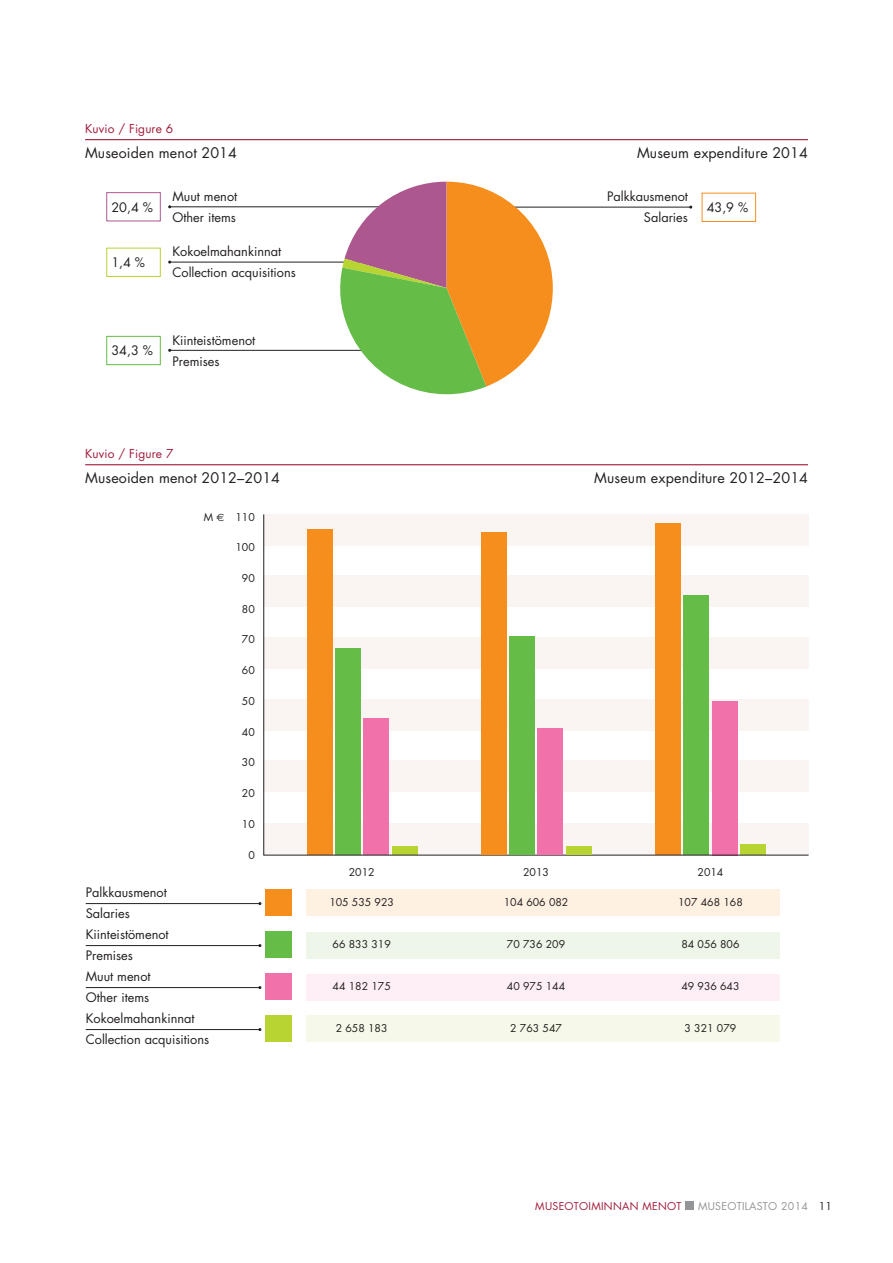
<style>
.page{position:relative;width:893px;height:1263px;background:#fff}
.page>*{position:absolute;margin:0;border:0;box-sizing:border-box;transform-origin:0 0}
.t1{font:14.25px "Futura";letter-spacing:.01em;color:#231f20}
.t2{font:12.75px/21px "Futura";color:#231f20}
.t3{font:12px "Futura";letter-spacing:.01em;color:#a21c3b}
.t4{font:10.5px "Futura";color:#231f20}
.t5{font:10.5px "Futura";letter-spacing:.03em;color:#a21c3b}
.t6{font:10.5px "Futura";letter-spacing:.03em;color:#939598}
.s1{font-family:"Euro Sans"}
.s2{color:#231f20}
</style>
<div class="page">
<div style="left:685px;top:1201px;width:9px;height:9px;background:#939598"></div>
<hr style="left:85px;top:139px;width:723px;height:1px;background:#a21c3b">
<hr style="left:454px;top:207px;width:237px;height:1px;background:#231f20">
<div style="left:702px;top:193px;width:54px;height:29px;border:1px solid #f68e1e"></div>
<hr style="left:170px;top:262px;width:200px;height:1px;background:#231f20">
<div style="left:106px;top:248px;width:55px;height:29px;border:1px solid #b8d432"></div>
<hr style="left:170px;top:350px;width:240px;height:1px;background:#231f20">
<div style="left:106px;top:336px;width:55px;height:29px;border:1px solid #65bc46"></div>
<hr style="left:170px;top:206px;width:253px;height:1px;background:#231f20">
<div style="left:106px;top:192px;width:55px;height:29px;border:1px solid #ac588f"></div>
<div style="left:307px;top:1015px;width:473px;height:26px;background:#f6f9e9"></div>
<div style="left:307px;top:932px;width:473px;height:27px;background:#edf6e8"></div>
<div style="left:307px;top:974px;width:473px;height:27px;background:#fdeff5"></div>
<div style="left:307px;top:889px;width:473px;height:27px;background:#fef1e2"></div>
<hr style="left:85px;top:464px;width:723px;height:1px;background:#a21c3b">
<div style="left:265px;top:889px;width:27px;height:27px;background:#f68e1e"></div>
<hr style="left:86px;top:903px;width:174px;height:1px;background:#231f20">
<div style="left:265px;top:931px;width:27px;height:27px;background:#65bc46"></div>
<hr style="left:86px;top:945px;width:174px;height:1px;background:#231f20">
<div style="left:265px;top:973px;width:27px;height:27px;background:#f171ab"></div>
<hr style="left:86px;top:987px;width:174px;height:1px;background:#231f20">
<div style="left:265px;top:1015px;width:27px;height:27px;background:#b8d432"></div>
<hr style="left:86px;top:1029px;width:174px;height:1px;background:#231f20">
<svg style="left:338px;top:182px;width:215px;height:213px"></svg>
<div style="left:264px;top:514px;width:545px;height:32px;background:#faf4f3"></div>
<div style="left:307px;top:529px;width:25px;height:326px;background:#f68e1e"></div>
<div style="left:655px;top:523px;width:26px;height:332px;background:#f68e1e"></div>
<svg style="left:263px;top:545px;width:546px;height:310px"></svg>
<hr style="left:263px;top:514px;width:1px;height:32px;background:#231f20">
<div style="left:481px;top:532px;width:25px;height:323px;background:#f68e1e"></div>
<div style="left:509px;top:637px;width:26px;height:218px;background:#65bc46"></div>
<div style="left:537px;top:729px;width:26px;height:126px;background:#f171ab"></div>
<div style="left:566px;top:846px;width:25px;height:9px;background:#b8d432"></div>
<p class="t3" style="left:85px;top:120px;width:90px">Kuvio / Figure 6</p>
<p class="t1" style="left:85px;top:143px;width:153px">Museoiden menot 2014</p>
<p class="t1" style="left:637px;top:143px;width:172px">Museum expenditure 2014</p>
<p class="t2" style="left:607px;top:186px;width:82px;text-align:right">Palkkausmenot<br>Salaries</p>
<p class="t2" style="left:707px;top:197px;width:43px">43,9 %</p>
<p class="t2" style="left:172px;top:241px;width:125px">Kokoelmahankinnat<br>Collection acquisitions</p>
<p class="t2" style="left:172px;top:186px;width:66px">Muut menot<br>Other items</p>
<p class="t2" style="left:111px;top:196px;width:43px">20,4 %</p>
<p class="t2" style="left:111px;top:252px;width:35px">1,4 %</p>
<p class="t2" style="left:111px;top:340px;width:43px">34,3 %</p>
<p class="t2" style="left:172px;top:329px;width:84px">Kiinteistömenot<br>Premises</p>
<p class="t3" style="left:85px;top:445px;width:90px">Kuvio / Figure 7</p>
<p class="t1" style="left:85px;top:468px;width:196px">Museoiden menot 2012–2014</p>
<p class="t1" style="left:594px;top:468px;width:215px">Museum expenditure 2012–2014</p>
<p class="t4" style="left:204px;top:510px;width:22px">M <span class="s1">€</span></p>
<p class="t2" style="left:86px;top:881px;width:125px">Palkkausmenot<br>Salaries<br>Kiinteistömenot<br>Premises<br>Muut menot<br>Other items<br>Kokoelmahankinnat<br>Collection acquisitions</p>
<p class="t4" style="left:235px;top:510px;width:21px">110</p>
<p class="t4" style="left:235px;top:540px;width:21px">100</p>
<p class="t4" style="left:242px;top:571px;width:14px">90</p>
<p class="t4" style="left:242px;top:602px;width:14px">80</p>
<p class="t4" style="left:242px;top:632px;width:14px">70</p>
<p class="t4" style="left:242px;top:663px;width:14px">60</p>
<p class="t4" style="left:242px;top:694px;width:14px">50</p>
<p class="t4" style="left:242px;top:725px;width:14px">40</p>
<p class="t4" style="left:242px;top:755px;width:14px">30</p>
<p class="t4" style="left:242px;top:786px;width:14px">20</p>
<p class="t4" style="left:242px;top:817px;width:14px">10</p>
<p class="t4" style="left:248px;top:848px;width:8px">0</p>
<p class="t4" style="left:349px;top:865px;width:27px">2012</p>
<p class="t4" style="left:329px;top:895px;width:66px">105 535 923</p>
<p class="t4" style="left:333px;top:937px;width:60px">66 833 319</p>
<p class="t4" style="left:333px;top:979px;width:60px">44 182 175</p>
<p class="t4" style="left:336px;top:1021px;width:53px">2 658 183</p>
<p class="t4" style="left:523px;top:865px;width:27px">2013</p>
<p class="t4" style="left:504px;top:895px;width:66px">104 606 082</p>
<p class="t4" style="left:507px;top:937px;width:60px">70 736 209</p>
<p class="t4" style="left:507px;top:979px;width:60px">40 975 144</p>
<p class="t4" style="left:510px;top:1021px;width:53px">2 763 547</p>
<p class="t4" style="left:697px;top:865px;width:27px">2014</p>
<p class="t4" style="left:678px;top:895px;width:66px">107 468 168</p>
<p class="t4" style="left:681px;top:937px;width:60px">84 056 806</p>
<p class="t4" style="left:681px;top:979px;width:60px">49 936 643</p>
<p class="t4" style="left:685px;top:1021px;width:53px">3 321 079</p>
<p class="t5" style="left:535px;top:1199px;width:148px">MUSEOTOIMINNAN MENOT</p>
<p class="t6" style="left:698px;top:1199px;width:135px">MUSEOTILASTO 2014 <span class="s2">11</span></p>
</div>
